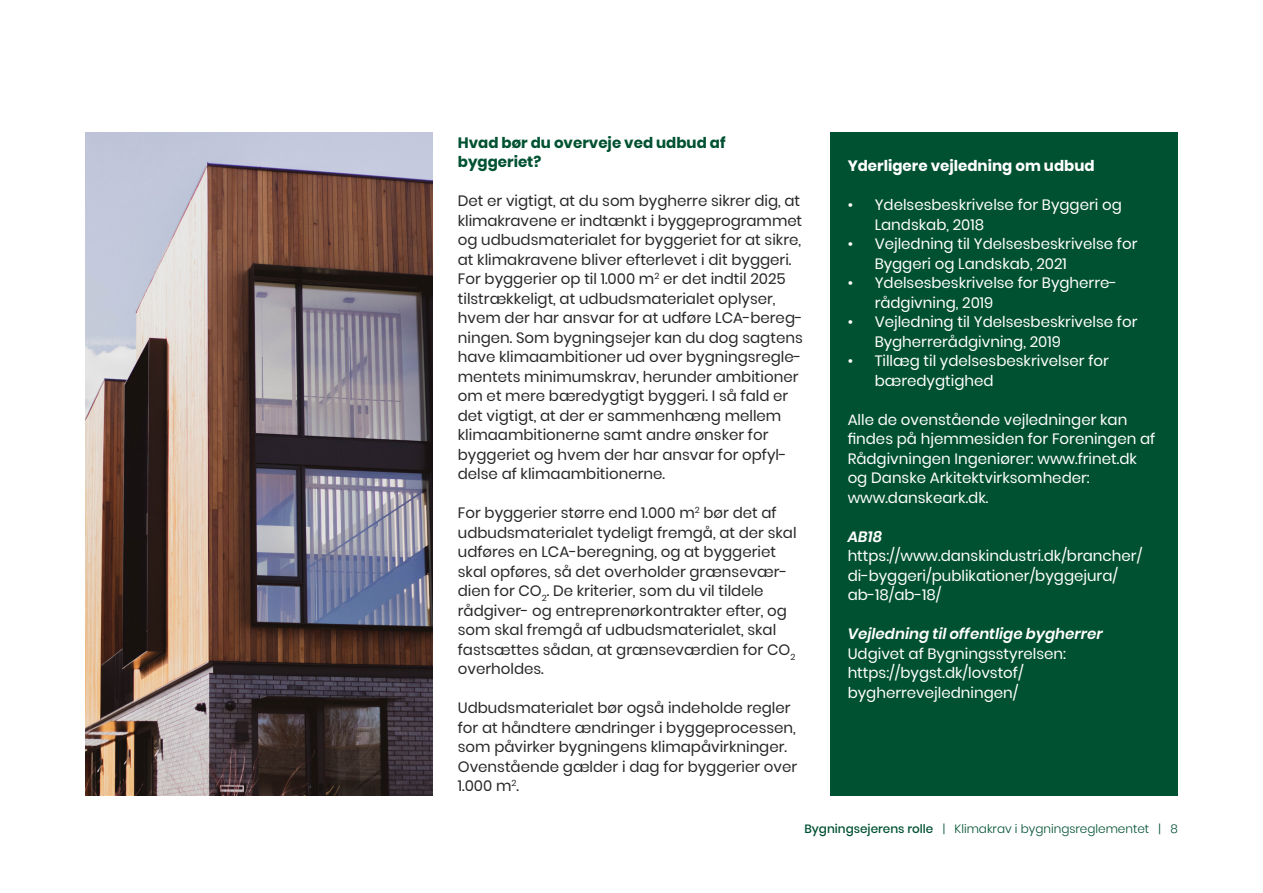
<style>
.page{position:relative;width:1263px;height:893px;background:#fff}
.page>*{position:absolute;margin:0;border:0;box-sizing:border-box;transform-origin:0 0}
.t1{font:15px/19.5px "Poppins";color:#282828}
.t2{font:15px/19.5px "Poppins";color:#fff}
.t3{font:700 15px/19.5px "Poppins";color:#005132}
.t4{font:italic 600 15px "Poppins";color:#fff}
.t5{font:700 15px "Poppins";color:#fff}
.t6{font:300 12px "Poppins";color:#005132}
.s1{font-weight:500}
</style>
<div class="page">
<div style="left:831px;top:132px;width:347px;height:663px;background:#005132"></div>
<img style="left:85px;top:132px;width:347px;height:663px">
<p class="t3" style="left:458px;top:133px;width:269px">Hvad bør du overveje ved udbud af byggeriet?</p>
<p class="t1" style="left:458px;top:191px;width:346px">Det er vigtigt, at du som bygherre sikrer dig, at klimakravene er indtænkt i byggeprogrammet og udbudsmaterialet for byggeriet for at sikre, at klimakravene bliver efterlevet i dit byggeri.<br>For byggerier op til 1.000 m<sup>2</sup> er det indtil 2025 tilstrækkeligt, at udbudsmaterialet oplyser, hvem der har ansvar for at udføre LCA-bereg&shy;ningen. Som bygningsejer kan du dog sagtens have klimaambitioner ud over bygningsregle&shy;mentets minimumskrav, herunder ambitioner om et mere bæredygtigt byggeri. I så fald er det vigtigt, at der er sammenhæng mellem klimaambitionerne samt andre ønsker for byggeriet og hvem der har ansvar for opfyl&shy;delse af klimaambitionerne.</p>
<p class="t1" style="left:458px;top:503px;width:340px">For byggerier større end 1.000 m<sup>2</sup> bør det af udbudsmaterialet tydeligt fremgå, at der skal udføres en LCA-beregning, og at byggeriet skal opføres, så det overholder grænsevær&shy;dien for CO<sub>2</sub>. De kriterier, som du vil tildele rådgiver- og entreprenørkontrakter efter, og som skal fremgå af udbudsmaterialet, skal fastsættes sådan, at grænseværdien for CO<sub>2 </sub>overholdes.</p>
<p class="t1" style="left:458px;top:698px;width:341px">Udbudsmaterialet bør også indeholde regler for at håndtere ændringer i byggeprocessen, som påvirker bygningens klimapåvirkninger.<br>Ovenstående gælder i dag for byggerier over 1.000 m<sup>2</sup>.</p>
<p class="t5" style="left:848px;top:157px;width:248px">Yderligere vejledning om udbud</p>
<p class="t2" style="left:875px;top:195px;width:249px;text-indent:-27px">• Ydelsesbeskrivelse for Byggeri og<br>Landskab, 2018</p>
<p class="t2" style="left:875px;top:234px;width:264px;text-indent:-27px">• Vejledning til Ydelsesbeskrivelse for<br>Byggeri og Landskab, 2021</p>
<p class="t2" style="left:875px;top:273px;width:244px;text-indent:-27px">• Ydelsesbeskrivelse for Bygherre&shy;rådgivning, 2019</p>
<p class="t2" style="left:875px;top:312px;width:264px;text-indent:-27px">• Vejledning til Ydelsesbeskrivelse for<br>Bygherrerådgivning, 2019</p>
<p class="t2" style="left:875px;top:351px;width:236px;text-indent:-27px">• Tillæg til ydelsesbeskrivelser for bæredygtighed</p>
<p class="t2" style="left:848px;top:410px;width:309px">Alle de ovenstående vejledninger kan findes på hjemmesiden for Foreningen af Rådgivningen Ingeniører: www.frinet.dk og Danske Arkitektvirksomheder: www.danskeark.dk.</p>
<p class="t4" style="left:848px;top:528px;width:36px">AB18</p>
<p class="t2" style="left:848px;top:546px;width:296px">https://www.danskindustri.dk/brancher/ di-byggeri/publikationer/byggejura/ ab-18/ab-18/</p>
<p class="t4" style="left:848px;top:625px;width:256px">Vejledning til offentlige bygherrer</p>
<p class="t2" style="left:848px;top:644px;width:220px">Udgivet af Bygningsstyrelsen: https://bygst.dk/lovstof/ bygherrevejledningen/</p>
<p class="t6" style="left:804px;top:822px;width:375px"><span class="s1">Bygningsejerens rolle</span> | Klimakrav i bygningsreglementet | 8</p>
</div>
